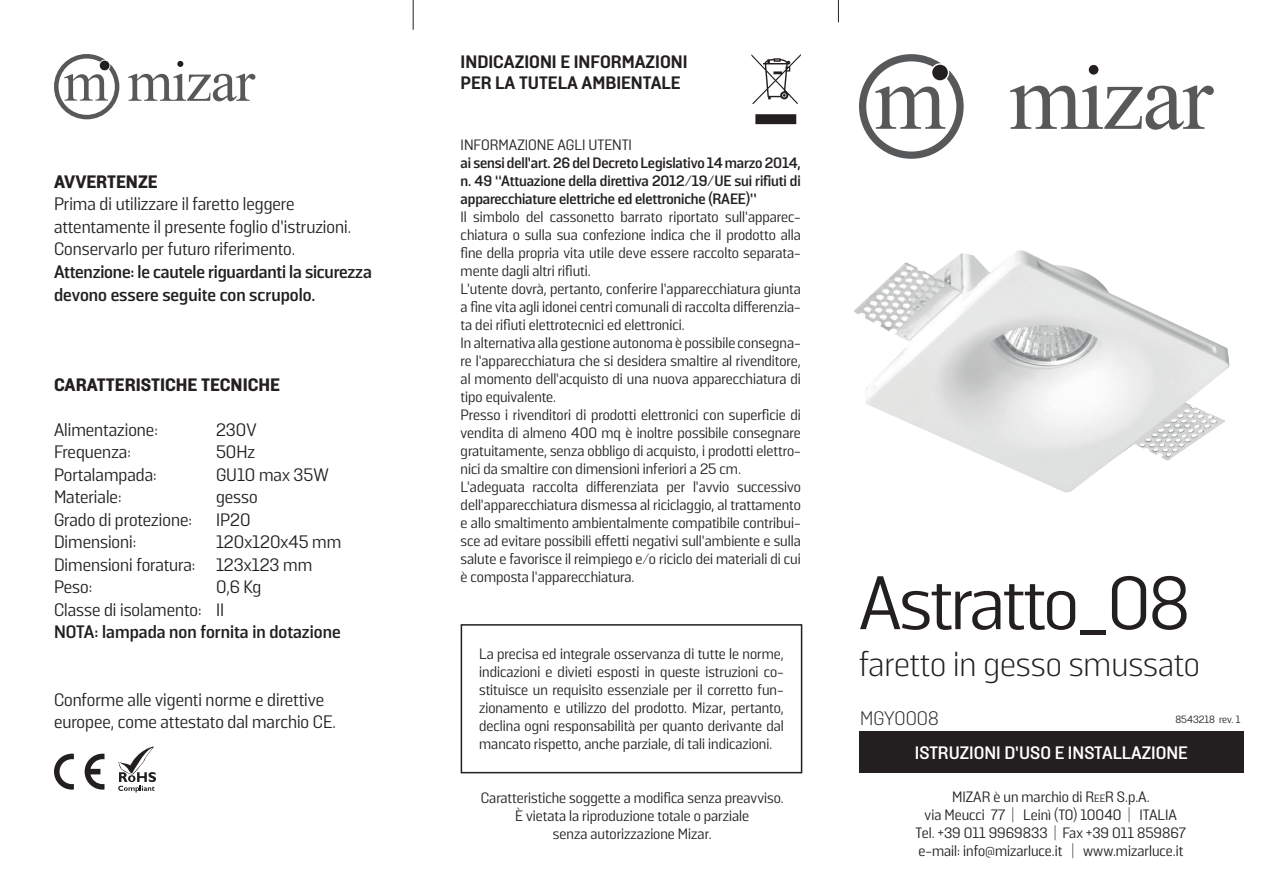
<style>
.page{position:relative;width:1263px;height:893px;background:#fff}
.page>*{position:absolute;margin:0;border:0;box-sizing:border-box;transform-origin:0 0}
.t1{font:75px "Solido";letter-spacing:-.03em;color:#231f20}
.t2{font:300 34.5px "Solido";color:#231f20}
.t3{font:300 19.5px "Solido";color:#231f20}
.t4{font:18px "Solido";color:#231f20}
.t5{font:700 18px/22.5px "Solido";letter-spacing:-.005em;color:#231f20}
.t6{font:800 18px "Solido";color:#231f20}
.t7{font:900 18px "Solido";color:#231f20}
.t8{font:700 18px "Solido";color:#fff}
.t9{font:15px/18px "Solido";color:#231f20;text-align:justify}
.t10{font:700 15px/18px "Solido";letter-spacing:-.01em;color:#231f20;text-align:justify}
.t11{font:10.5px "Solido";color:#231f20}
.s1{font-style:inherit}
.s2{font-size:10.5px}
</style>
<div class="page">
<svg style="left:54px;top:54px;width:65px;height:65px"></svg>
<div style="left:100px;top:61px;width:9px;height:9px;background:#231f20;border-radius:50%"></div>
<svg style="left:128px;top:74px;width:127px;height:27px"></svg>
<svg style="left:177px;top:61px;width:6px;height:6px"></svg>
<svg style="left:54px;top:754px;width:20px;height:36px"></svg>
<svg style="left:85px;top:754px;width:19px;height:36px"></svg>
<svg style="left:751px;top:54px;width:50px;height:70px"></svg>
<img style="left:854px;top:250px;width:376px;height:243px">
<svg style="left:859px;top:54px;width:105px;height:105px"></svg>
<div style="left:932px;top:65px;width:16px;height:15px;background:#231f20;border-radius:50%"></div>
<svg style="left:1010px;top:86px;width:204px;height:44px"></svg>
<div style="left:1089px;top:65px;width:9px;height:10px;background:#231f20;border-radius:50%"></div>
<div style="left:859px;top:732px;width:385px;height:41px;background:#231f20"></div>
<div style="left:461px;top:624px;width:341px;height:149px;border:2px solid #231f20"></div>
<svg style="left:838px;top:0;width:1px;height:22px"></svg>
<hr style="left:413px;top:0;width:1px;height:30px;background:#231f20">
<svg style="left:118px;top:746px;width:38px;height:46px"></svg>
<p class="t6" style="left:461px;top:51px;width:228px">INDICAZIONI E INFORMAZIONI</p>
<p class="t6" style="left:461px;top:73px;width:222px">PER LA TUTELA AMBIENTALE</p>
<p class="t9" style="left:461px;top:137px;width:173px">INFORMAZIONE AGLI UTENTI</p>
<p class="t10" style="left:461px;top:155px;width:342px">ai sensi dell’art. 26 del Decreto Legislativo 14 marzo 2014, n. 49 “Attuazione della direttiva 2012/19/UE sui rifiuti di apparecchiature elettriche ed elettroniche (RAEE)”</p>
<p class="t9" style="left:461px;top:209px;width:342px">Il simbolo del cassonetto barrato riportato sull’apparec&shy;chiatura o sulla sua confezione indica che il prodotto alla fine della propria vita utile deve essere raccolto separata&shy;mente dagli altri rifiuti.</p>
<p class="t9" style="left:461px;top:281px;width:342px">L’utente dovrà, pertanto, conferire l’apparecchiatura giunta a fine vita agli idonei centri comunali di raccolta differenzia&shy;ta dei rifiuti elettrotecnici ed elettronici.</p>
<p class="t9" style="left:461px;top:335px;width:342px">In alternativa alla gestione autonoma è possibile consegna&shy;re l’apparecchiatura che si desidera smaltire al rivenditore, al momento dell’acquisto di una nuova apparecchiatura di tipo equivalente.</p>
<p class="t9" style="left:461px;top:407px;width:342px">Presso i rivenditori di prodotti elettronici con superficie di vendita di almeno 400 mq è inoltre possibile consegnare gratuitamente, senza obbligo di acquisto, i prodotti elettro&shy;nici da smaltire con dimensioni inferiori a 25 cm.</p>
<p class="t9" style="left:461px;top:479px;width:342px">L’adeguata raccolta differenziata per l’avvio successivo dell’apparecchiatura dismessa al riciclaggio, al trattamento e allo smaltimento ambientalmente compatibile contribui&shy;sce ad evitare possibili effetti negativi sull’ambiente e sulla salute e favorisce il reimpiego e/o riciclo dei materiali di cui è composta l’apparecchiatura.</p>
<p class="t7" style="left:54px;top:171px;width:105px">AVVERTENZE</p>
<p class="t4" style="left:54px;top:194px;width:242px">Prima di utilizzare il faretto leggere</p>
<p class="t4" style="left:54px;top:216px;width:299px">attentamente il presente foglio d’istruzioni.</p>
<p class="t4" style="left:54px;top:239px;width:243px">Conservarlo per futuro riferimento.</p>
<p class="t5" style="left:54px;top:261px;width:319px">Attenzione: le cautele riguardanti la sicurezza devono essere seguite con scrupolo.</p>
<p class="t7" style="left:54px;top:374px;width:228px">CARATTERISTICHE TECNICHE</p>
<p class="t4" style="left:54px;top:419px;width:105px">Alimentazione:</p>
<p class="t4" style="left:216px;top:419px;width:42px">230V</p>
<p class="t4" style="left:54px;top:441px;width:78px">Frequenza:</p>
<p class="t4" style="left:216px;top:441px;width:41px">50Hz</p>
<p class="t4" style="left:54px;top:464px;width:104px">Portalampada:</p>
<p class="t4" style="left:216px;top:464px;width:114px">GU10 max 35W</p>
<p class="t4" style="left:54px;top:486px;width:69px">Materiale:</p>
<p class="t4" style="left:216px;top:486px;width:43px">gesso</p>
<p class="t4" style="left:54px;top:509px;width:139px">Grado di protezione:</p>
<p class="t4" style="left:216px;top:509px;width:36px">IP20</p>
<p class="t4" style="left:54px;top:531px;width:84px">Dimensioni:</p>
<p class="t4" style="left:216px;top:531px;width:127px">120x120x45 mm</p>
<p class="t4" style="left:54px;top:554px;width:260px">Dimensioni foratura: 123x123 mm</p>
<p class="t4" style="left:54px;top:576px;width:40px">Peso:</p>
<p class="t4" style="left:216px;top:576px;width:47px">0,6 Kg</p>
<p class="t4" style="left:54px;top:599px;width:172px">Classe di isolamento: II</p>
<p class="t5" style="left:54px;top:621px;width:288px">NOTA: lampada non fornita in dotazione</p>
<p class="t1" style="left:859px;top:560px;width:333px">Astratto_08</p>
<p class="t2" style="left:859px;top:644px;width:342px">faretto in gesso smussato</p>
<p class="t9" style="left:479px;top:646px;width:306px">La precisa ed integrale osservanza di tutte le norme, indicazioni e divieti esposti in queste istruzioni co&shy;stituisce un requisito essenziale per il corretto fun&shy;zionamento e utilizzo del prodotto. Mizar, pertanto, declina ogni responsabilità per quanto derivante dal mancato rispetto, anche parziale, di tali indicazioni.</p>
<p class="t9" style="left:481px;top:789px;width:304px">Caratteristiche soggette a modifica senza preavviso.</p>
<p class="t9" style="left:515px;top:807px;width:235px">È vietata la riproduzione totale o parziale</p>
<p class="t9" style="left:553px;top:825px;width:160px">senza autorizzazione Mizar.</p>
<p class="t4" style="left:54px;top:689px;width:272px">Conforme alle vigenti norme e direttive</p>
<p class="t4" style="left:54px;top:711px;width:283px">europee, come attestato dal marchio CE.</p>
<p class="t11" style="left:1175px;top:713px;width:66px">8543218 rev. 1</p>
<p class="t3" style="left:860px;top:707px;width:80px">MGY0008</p>
<p class="t8" style="left:915px;top:743px;width:275px">ISTRUZIONI D’USO E INSTALLAZIONE</p>
<p class="t9" style="left:952px;top:789px;width:199px">MIZAR è un marchio di <span class="s1">R</span><span class="s2">ee</span><span class="s1">R</span> S.p.A.</p>
<p class="t9" style="left:925px;top:807px;width:254px">via Meucci 77 | Leinì (TO) 10040 | ITALIA</p>
<p class="t9" style="left:915px;top:825px;width:272px">Tel. +39 011 9969833 | Fax +39 011 859867</p>
<p class="t9" style="left:918px;top:843px;width:266px">e-mail: info@mizarluce.it | www.mizarluce.it</p>
</div>
